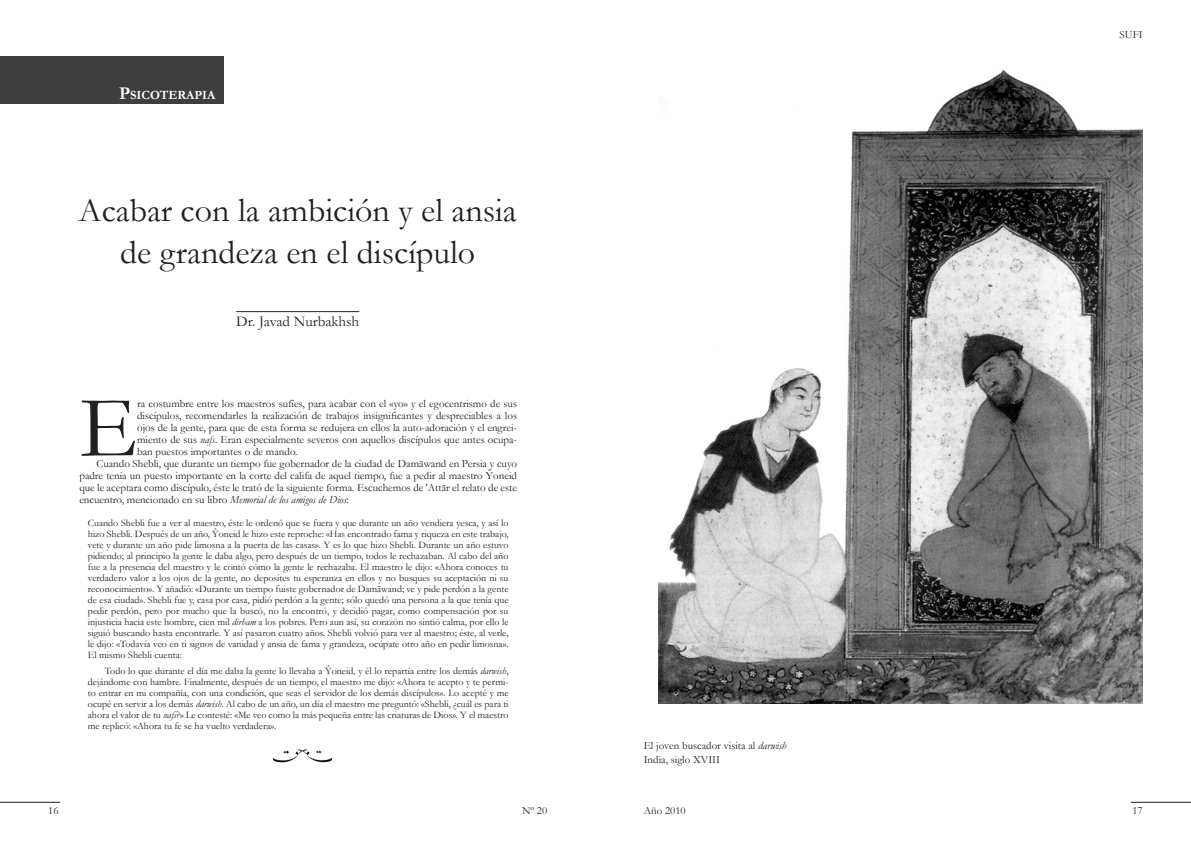
<style>
.page{position:relative;width:1191px;height:842px;background:#fff}
.page>*{position:absolute;margin:0;border:0;box-sizing:border-box;transform-origin:0 0}
.t1{font:88px "Garamond";color:#231f20}
.t2{font:34px/42px "Garamond";color:#231f20;text-align:center}
.t3{font:15px "Garamond";color:#231f20}
.t4{font:700 12.6px "Garamond";color:#fff}
.t5{font:11px/13.2px "Garamond";color:#231f20}
.t6{font:10px/11px "Garamond";color:#231f20;text-align:justify}
.s1{font-size:18px}
.s2{font-style:italic}
</style>
<div class="page">
<hr style="left:1130px;top:802px;width:61px;height:1px;background:#231f20">
<hr style="left:0;top:802px;width:60px;height:1px;background:#231f20">
<div style="left:0;top:57px;width:224px;height:47px;background:#3e3e3f"></div>
<img style="left:273px;top:749px;width:59px;height:14px">
<hr style="left:236px;top:311px;width:123px;height:1px;background:#231f20">
<img style="left:658px;top:69px;width:484px;height:634px">
<p class="t4" style="left:119px;top:87px;width:98px"><span class="s1">P</span>SICOTERAPIA</p>
<h2 class="t2" style="left:79px;top:188px;width:439px">Acabar con la ambición y el ansia de grandeza en el discípulo</h2>
<h3 class="t3" style="left:236px;top:311px;width:125px">Dr. Javad Nurbakhsh</h3>
<h1 class="t1" style="left:79px;top:368px;width:59px">E</h1>
<p class="t5" style="left:137px;top:397px;width:381px">ra costumbre entre los maestros sufíes, para acabar con el «yo» y el egocentrismo de sus</p>
<p class="t5" style="left:137px;top:409px;width:381px">discípulos, recomendarles la realización de trabajos insignificantes y despreciables a los</p>
<p class="t5" style="left:137px;top:421px;width:381px">ojos de la gente, para que de esta forma se redujera en ellos la auto-adoración y el engrei-</p>
<p class="t5" style="left:137px;top:433px;width:381px">miento de sus <span class="s2">nafs</span>. Eran especialmente severos con aquellos discípulos que antes ocupa-</p>
<p class="t5" style="left:137px;top:445px;width:162px">ban puestos importantes o de mando.</p>
<p class="t5" style="left:96px;top:457px;width:422px">Cuando Shebli, que durante un tiempo fue gobernador de la ciudad de Damāwand en Persia y cuyo</p>
<p class="t5" style="left:79px;top:469px;width:439px">padre tenía un puesto importante en la corte del califa de aquel tiempo, fue a pedir al maestro Ŷoneid</p>
<p class="t5" style="left:79px;top:481px;width:439px">que le aceptara como discípulo, éste le trató de la siguiente forma. Escuchemos de 'Attār el relato de este</p>
<p class="t5" style="left:79px;top:493px;width:271px">encuentro, mencionado en su libro <span class="s2">Memorial de los amigos de Dios</span>:</p>
<p class="t6" style="left:88px;top:517px;width:422px">Cuando Shebli fue a ver al maestro, éste le ordenó que se fuera y que durante un año vendiera yesca, y así lo hizo Shebli. Después de un año, Ŷoneid le hizo este reproche: «Has encontrado fama y riqueza en este trabajo, vete y durante un año pide limosna a la puerta de las casas». Y es lo que hizo Shebli. Durante un año estuvo pidiendo; al principio la gente le daba algo, pero después de un tiempo, todos le rechazaban. Al cabo del año fue a la presencia del maestro y le contó cómo la gente le rechazaba. El maestro le dijo: «Ahora conoces tu verdadero valor a los ojos de la gente, no deposites tu esperanza en ellos y no busques su aceptación ni su reconocimiento». Y añadió: «Durante un tiempo fuiste gobernador de Damāwand; ve y pide perdón a la gente de esa ciudad». Shebli fue y, casa por casa, pidió perdón a la gente; sólo quedó una persona a la que tenía que pedir perdón, pero por mucho que la buscó, no la encontró, y decidió pagar, como compensación por su injusticia hacia este hombre, cien mil <span class="s2">dirham</span> a los pobres. Pero aun así, su corazón no sintió calma, por ello le siguió buscando hasta encontrarle. Y así pasaron cuatro años. Shebli volvió para ver al maestro; éste, al verle, le dijo: «Todavía veo en ti signos de vanidad y ansia de fama y grandeza, ocúpate otro año en pedir limosna».<br>El mismo Shebli cuenta:</p>
<p class="t6" style="left:88px;top:665px;width:422px;text-indent:17px">Todo lo que durante el día me daba la gente lo llevaba a Ŷoneid<span class="s2">,</span> y él lo repartía entre los demás <span class="s2">darwish</span>, dejándome con hambre. Finalmente, después de un tiempo, el maestro me dijo: «Ahora te acepto y te permi&shy;to entrar en mi compañía, con una condición, que seas el servidor de los demás discípulos». Lo acepté y me ocupé en servir a los demás <span class="s2">darwish</span>. Al cabo de un año, un día el maestro me preguntó: «Shebli, ¿cuál es para ti ahora el valor de tu <span class="s2">nafs</span>?» Le contesté: «Me veo como la más pequeña entre las criaturas de Dios». Y el maestro me replicó: «Ahora tu fe se ha vuelto verdadera».</p>
<p class="t5" style="left:48px;top:803px;width:12px">16</p>
<p class="t5" style="left:522px;top:803px;width:27px">Nº 20</p>
<p class="t5" style="left:643px;top:739px;width:144px">El joven buscador visita al <span class="s2">darwish<br></span>India, siglo XVIII</p>
<p class="t5" style="left:1119px;top:28px;width:25px">SUFI</p>
<p class="t5" style="left:643px;top:803px;width:44px">Año 2010</p>
<p class="t5" style="left:1132px;top:803px;width:12px">17</p>
</div>
